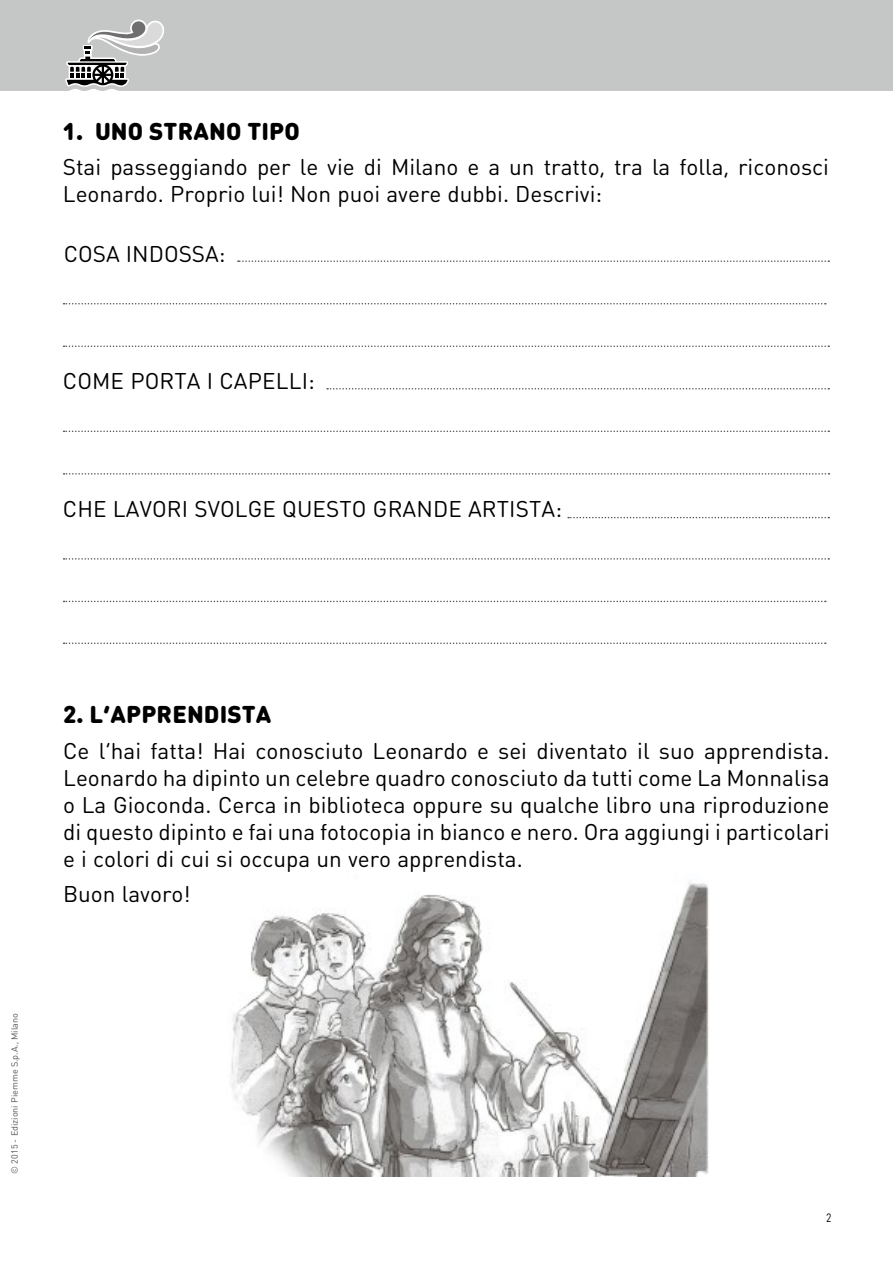
<style>
.page{position:relative;width:893px;height:1263px;background:#fff}
.page>*{position:absolute;margin:0;border:0;box-sizing:border-box;transform-origin:0 0}
.t1{font:900 24px "DIN Round Pro";letter-spacing:.005em;color:#000}
.t2{font:22.5px/27px "DIN Round Pro";color:#000}
.t3{font:12px "DIN Round Pro";color:#000;scale:.85 1}
.t4{font:9px "DIN Round Pro";color:#565656}
</style>
<div class="page">
<div style="left:0;top:0;width:893px;height:91px;background:#c5c6c6"></div>
<svg style="left:65px;top:20px;width:100px;height:67px;background:#b2b2b2"></svg>
<img style="left:231px;top:882px;width:478px;height:294px">
<svg style="left:238px;top:260px;width:591px;height:2px"></svg>
<svg style="left:64px;top:303px;width:762px;height:1px"></svg>
<svg style="left:64px;top:345px;width:765px;height:2px"></svg>
<svg style="left:327px;top:388px;width:502px;height:1px"></svg>
<svg style="left:64px;top:431px;width:765px;height:1px"></svg>
<svg style="left:64px;top:473px;width:765px;height:2px"></svg>
<svg style="left:568px;top:517px;width:261px;height:1px"></svg>
<svg style="left:64px;top:558px;width:765px;height:2px"></svg>
<svg style="left:64px;top:601px;width:762px;height:1px"></svg>
<svg style="left:64px;top:642px;width:762px;height:2px"></svg>
<p class="t1" style="left:63px;top:113px;width:238px">1. UNO STRANO TIPO</p>
<p class="t2" style="left:63px;top:153px;width:768px">Stai passeggiando per le vie di Milano e a un tratto, tra la folla, riconosci<br>Leonardo. Proprio lui! Non puoi avere dubbi. Descrivi:</p>
<p class="t2" style="left:64px;top:239px;width:163px">COSA INDOSSA:</p>
<p class="t2" style="left:63px;top:367px;width:253px">COME PORTA I CAPELLI:</p>
<p class="t2" style="left:63px;top:494px;width:501px">CHE LAVORI SVOLGE QUESTO GRANDE ARTISTA:</p>
<p class="t4" style="left:8px;top:1174px;width:162px;rotate:-90deg">© 2015 - Edizioni Piemme S.p.A., Milano</p>
<p class="t1" style="left:63px;top:696px;width:210px">2. L’APPRENDISTA</p>
<p class="t2" style="left:63px;top:736px;width:768px;text-align:justify">Ce l’hai fatta! Hai conosciuto Leonardo e sei diventato il suo apprendista.<br>Leonardo ha dipinto un celebre quadro conosciuto da tutti come La Monnalisa o La Gioconda. Cerca in biblioteca oppure su qualche libro una riproduzione di questo dipinto e fai una fotocopia in bianco e nero. Ora aggiungi i particolari e i colori di cui si occupa un vero apprendista.</p>
<p class="t2" style="left:63px;top:880px;width:129px">Buon lavoro!</p>
<p class="t3" style="left:826px;top:1210px;width:8px">2</p>
</div>
